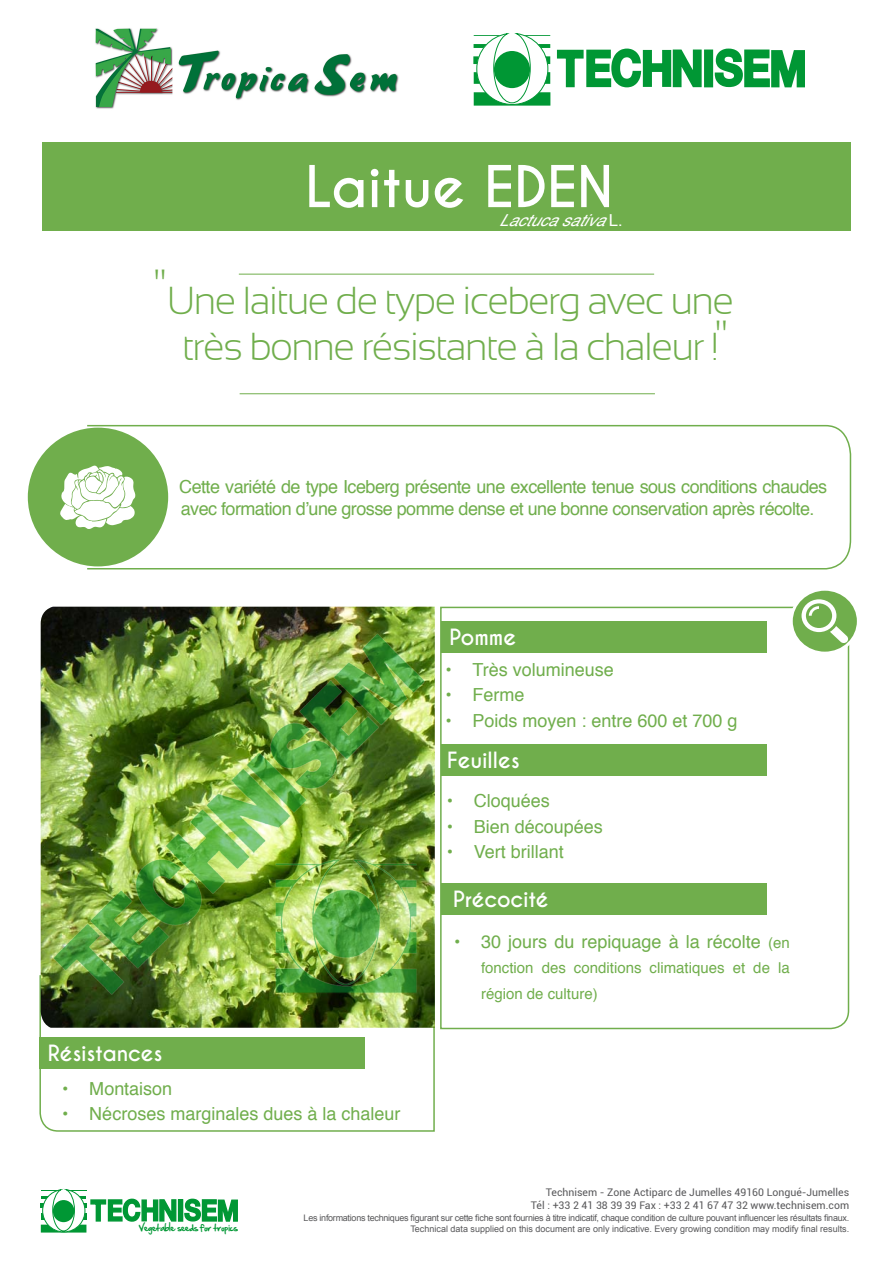
<style>
.page{position:relative;width:893px;height:1263px;background:#fff}
.page>*{position:absolute;margin:0;border:0;box-sizing:border-box;transform-origin:0 0}
.t1{font:700 54px "Caviar Dreams";color:#fff}
.t2{font:300 45px "Sansation";color:#70ae4c}
.t3{font:300 39px/46.5px "Sansation";letter-spacing:-.04em;color:#70ae4c;text-align:center}
.t4{font:700 21px "Caviar Dreams";letter-spacing:-.01em;color:#fff}
.t5{font:18px/21.6px "Helvetica";letter-spacing:-.03em;color:#70ae4c}
.t6{font:18px "Helvetica";color:#70ae4c}
.t7{font:18px "Helvetica";letter-spacing:-.005em;color:#70ae4c}
.t8{font:italic 16.5px "Helvetica";color:#fff}
.t9{font:15px/25.5px "Helvetica";color:#70ae4c}
.t10{font:10.5px/12.6px "Roboto";color:#58585a;text-align:right}
.t11{font:9px "Arial";letter-spacing:-.03em;color:#58585a}
.t12{font:9px "Arial";color:#58585a}
.t13{font:8.25px "Hand Of Sean";color:#009734}
.s1{font-style:normal}
.s2{font-size:15px}
</style>
<div class="page">
<svg style="left:39px;top:974px;width:396px;height:158px"></svg>
<svg style="left:86px;top:424px;width:766px;height:146px"></svg>
<div style="left:43px;top:142px;width:808px;height:88px;background:#70ae4c"></div>
<svg style="left:440px;top:606px;width:410px;height:424px"></svg>
<div style="left:441px;top:621px;width:326px;height:31px;background:#70ae4c"></div>
<svg style="left:791px;top:589px;width:67px;height:64px"></svg>
<div style="left:790px;top:588px;width:70px;height:67px;border:3px solid #fff;border-radius:50%"></div>
<svg style="left:801px;top:599px;width:47px;height:44px"></svg>
<hr style="left:239px;top:274px;width:415px;height:1px;background:#70ae4c">
<div style="left:441px;top:744px;width:326px;height:32px;background:#70ae4c"></div>
<div style="left:442px;top:883px;width:325px;height:32px;background:#70ae4c"></div>
<svg style="left:556px;top:48px;width:146px;height:40px"></svg>
<div style="left:705px;top:51px;width:7px;height:35px;background:#009734"></div>
<div style="left:704px;top:50px;width:9px;height:37px;border:2px solid #009734"></div>
<svg style="left:713px;top:48px;width:92px;height:40px"></svg>
<svg style="left:473px;top:33px;width:77px;height:73px"></svg>
<img style="left:41px;top:607px;width:394px;height:421px">
<hr style="left:240px;top:393px;width:415px;height:1px;background:#70ae4c">
<svg style="left:41px;top:1189px;width:136px;height:43px"></svg>
<hr style="left:179px;top:1200px;width:4px;height:21px;background:#009734">
<div style="left:178px;top:1199px;width:5px;height:23px;border:1px solid #009734"></div>
<svg style="left:183px;top:1198px;width:55px;height:24px"></svg>
<div style="left:28px;top:428px;width:140px;height:138px;background:#70ae4c;border-radius:50%"></div>
<svg style="left:60px;top:465px;width:76px;height:64px"></svg>
<img style="left:48px;top:630px;width:382px;height:374px">
<div style="left:40px;top:1037px;width:325px;height:32px;background:#70ae4c"></div>
<img style="left:95px;top:28px;width:304px;height:81px">
<h1 class="t1" style="left:305px;top:154px;width:309px">Laitue EDEN</h1>
<h2 class="t2" style="left:153px;top:261px;width:15px">"</h2>
<p class="t8" style="left:499px;top:207px;width:125px">Lactucasativa<span class="s1">L .</span></p>
<h3 class="t3" style="left:167px;top:277px;width:568px">Une laitue de type iceberg avec une très bonne résistante à la chaleur !</h3>
<h2 class="t2" style="left:714px;top:312px;width:15px">"</h2>
<p class="t5" style="left:179px;top:476px;width:649px">Cette variété de type Iceberg présente une excellente tenue sous conditions chaudes avec formation d’une grosse pomme dense et une bonne conservation après récolte.</p>
<p class="t4" style="left:449px;top:624px;width:68px">Pomme</p>
<p class="t6" style="left:445px;top:655px;width:170px">• Très volumineuse</p>
<p class="t5" style="left:445px;top:684px;width:81px">• Ferme</p>
<p class="t6" style="left:445px;top:706px;width:294px">• Poids moyen : entre 600 et 700 g</p>
<p class="t4" style="left:447px;top:747px;width:74px">Feuilles</p>
<p class="t6" style="left:447px;top:787px;width:105px">• Cloquées</p>
<p class="t6" style="left:447px;top:812px;width:158px">• Bien découpées</p>
<p class="t6" style="left:447px;top:838px;width:119px">• Vert brillant</p>
<p class="t4" style="left:453px;top:886px;width:97px">Précocité</p>
<p class="t4" style="left:48px;top:1041px;width:116px">Résistances</p>
<p class="t7" style="left:62px;top:1075px;width:111px">• Montaison</p>
<p class="t6" style="left:62px;top:1100px;width:340px">• Nécroses marginales dues à la chaleur</p>
<p class="t6" style="left:454px;top:927px;width:337px">• 30 jours du repiquage à la récolte <span class="s2">(en</span></p>
<p class="t9" style="left:481px;top:955px;width:310px">fonction des conditions climatiques et de la région de culture)</p>
<p class="t10" style="left:531px;top:1185px;width:320px">Technisem - Zone Actiparc de Jumelles 49160 Longué-Jumelles<br>Tél : +33 2 41 38 39 39 Fax : +33 2 41 67 47 32 www.technisem.com</p>
<p class="t11" style="left:304px;top:1212px;width:547px">Les informations techniques figurant sur cette fiche sont fournies à titre indicatif, chaque condition de culture pouvant influencer les résultats finaux.</p>
<p class="t13" style="left:139px;top:1220px;width:101px">Vegetable seeds for tropics</p>
<p class="t12" style="left:410px;top:1223px;width:440px">Technical data supplied on this document are only indicative. Every growing condition may modify final results.</p>
</div>
